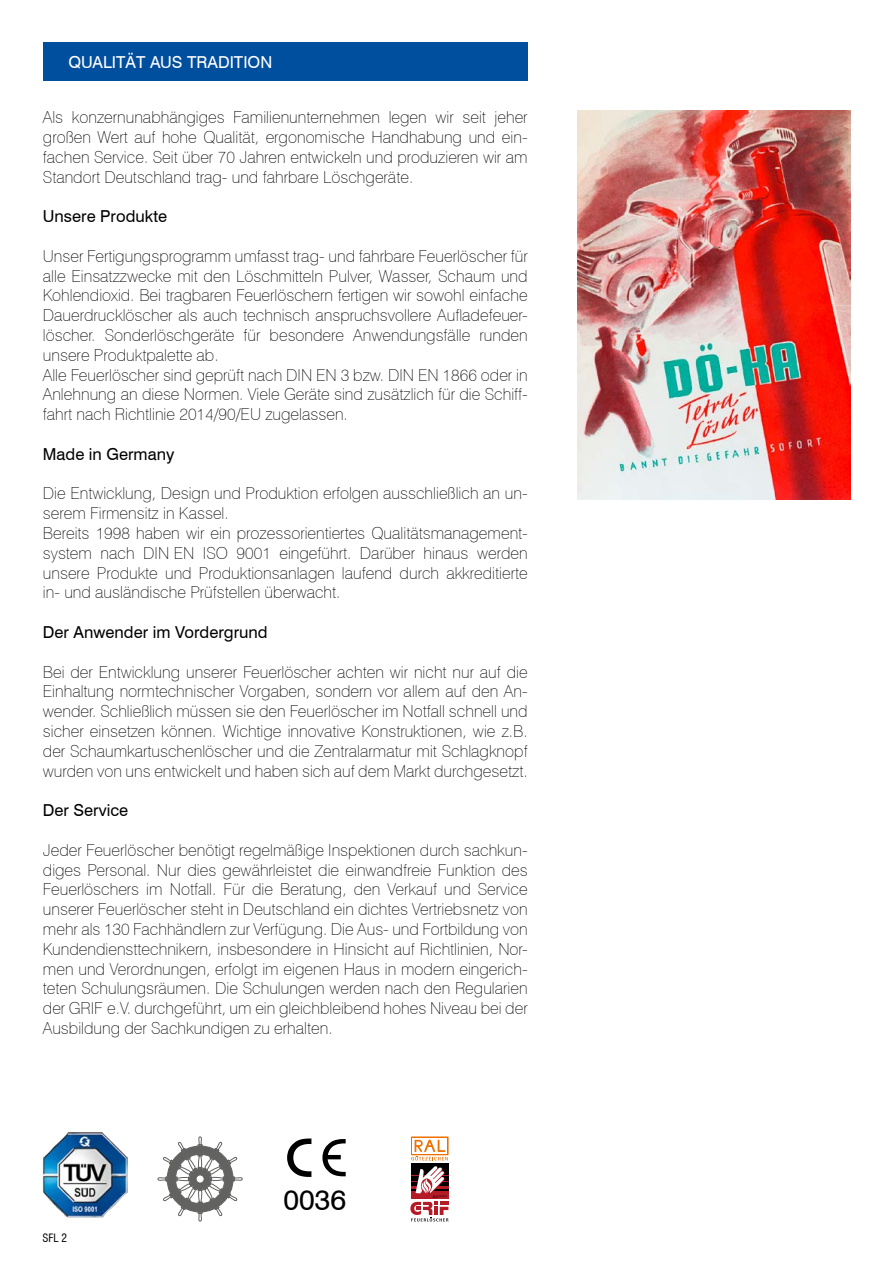
<style>
.page{position:relative;width:893px;height:1263px;background:#fff}
.page>*{position:absolute;margin:0;border:0;box-sizing:border-box;transform-origin:0 0}
.t1{font:28.5px "Swiss 721 BT";color:#000}
.Fließtext{font:100 16.5px/19.8px "Swiss 721 BT";color:#000;text-align:justify}
.Überschrift{font:16.5px "Swiss 721 BT";color:#000}
.Highlights_Überschri{font:16.5px "Swiss 721 BT";color:#fff}
.t2{font:condensed 11.25px "Swiss 721 BT";color:#000}
</style>
<div class="page">
<img style="left:577px;top:111px;width:273px;height:388px">
<img style="left:43px;top:1132px;width:85px;height:85px">
<svg style="left:158px;top:1136px;width:85px;height:85px"></svg>
<svg style="left:322px;top:1139px;width:24px;height:37px"></svg>
<svg style="left:287px;top:1138px;width:24px;height:39px"></svg>
<div style="left:411px;top:1136px;width:37px;height:19px;background:#ee7100"></div>
<div style="left:413px;top:1138px;width:34px;height:15px;background:#fff"></div>
<svg style="left:410px;top:1139px;width:38px;height:82px"></svg>
<div style="left:43px;top:43px;width:485px;height:38px;background:#004e9e"></div>
<p class="Highlights_Überschri" style="left:68px;top:52px;width:205px">QUALITÄT AUS TRADITION</p>
<p class="Fließtext" style="left:43px;top:107px;width:486px">Als konzernunabhängiges Familienunternehmen legen wir seit jeher großen Wert auf hohe Qualität, ergonomische Handhabung und ein&shy;fachen Service. Seit über 70 Jahren entwickeln und produzieren wir am Standort Deutschland trag- und fahrbare Löschgeräte.</p>
<p class="Überschrift" style="left:43px;top:206px;width:126px">Unsere Produkte</p>
<p class="Fließtext" style="left:43px;top:246px;width:486px">Unser Fertigungsprogramm umfasst trag- und fahrbare Feuerlöscher für alle Einsatzzwecke mit den Löschmitteln Pulver, Wasser, Schaum und Kohlendioxid. Bei tragbaren Feuerlöschern fertigen wir sowohl einfache Dauerdrucklöscher als auch technisch anspruchsvollere Aufladefeuer&shy;löscher. Sonderlöschgeräte für besondere Anwendungsfälle runden unsere Produktpalette ab.</p>
<p class="Fließtext" style="left:43px;top:365px;width:486px">Alle Feuerlöscher sind geprüft nach DIN EN 3 bzw. DIN EN 1866 oder in Anlehnung an diese Normen. Viele Geräte sind zusätzlich für die Schiff&shy;fahrt nach Richtlinie 2014/90/EU zugelassen.</p>
<p class="Überschrift" style="left:43px;top:444px;width:133px">Made in Germany</p>
<p class="Fließtext" style="left:43px;top:483px;width:486px">Die Entwicklung, Design und Produktion erfolgen ausschließlich an un&shy;serem Firmensitz in Kassel.</p>
<p class="Fließtext" style="left:43px;top:523px;width:486px">Bereits 1998 haben wir ein prozessorientiertes Qualitätsmanagement&shy;system nach DIN EN ISO 9001 eingeführt. Darüber hinaus werden unsere Produkte und Produktionsanlagen laufend durch akkreditierte in- und ausländische Prüfstellen überwacht.</p>
<p class="Überschrift" style="left:43px;top:622px;width:226px">Der Anwender im Vordergrund</p>
<p class="Fließtext" style="left:43px;top:662px;width:486px">Bei der Entwicklung unserer Feuerlöscher achten wir nicht nur auf die Einhaltung normtechnischer Vorgaben, sondern vor allem auf den An&shy;wender. Schließlich müssen sie den Feuerlöscher im Notfall schnell und sicher einsetzen können. Wichtige innovative Konstruktionen, wie z.B. der Schaumkartuschenlöscher und die Zentralarmatur mit Schlagknopf wurden von uns entwickelt und haben sich auf dem Markt durchgesetzt.</p>
<p class="Überschrift" style="left:43px;top:800px;width:87px">Der Service</p>
<p class="Fließtext" style="left:43px;top:840px;width:486px">Jeder Feuerlöscher benötigt regelmäßige Inspektionen durch sachkun&shy;diges Personal. Nur dies gewährleistet die einwandfreie Funktion des Feuerlöschers im Notfall. Für die Beratung, den Verkauf und Service unserer Feuerlöscher steht in Deutschland ein dichtes Vertriebsnetz von mehr als 130 Fachhändlern zur Verfügung. Die Aus- und Fortbildung von Kundendiensttechnikern, insbesondere in Hinsicht auf Richtlinien, Nor&shy;men und Verordnungen, erfolgt im eigenen Haus in modern eingerich&shy;teten Schulungsräumen. Die Schulungen werden nach den Regularien der GRIF e.V. durchgeführt, um ein gleichbleibend hohes Niveau bei der Ausbildung der Sachkundigen zu erhalten.</p>
<p class="t2" style="left:43px;top:1231px;width:26px">SFL 2</p>
<p class="t1" style="left:284px;top:1182px;width:64px">0036</p>
</div>
